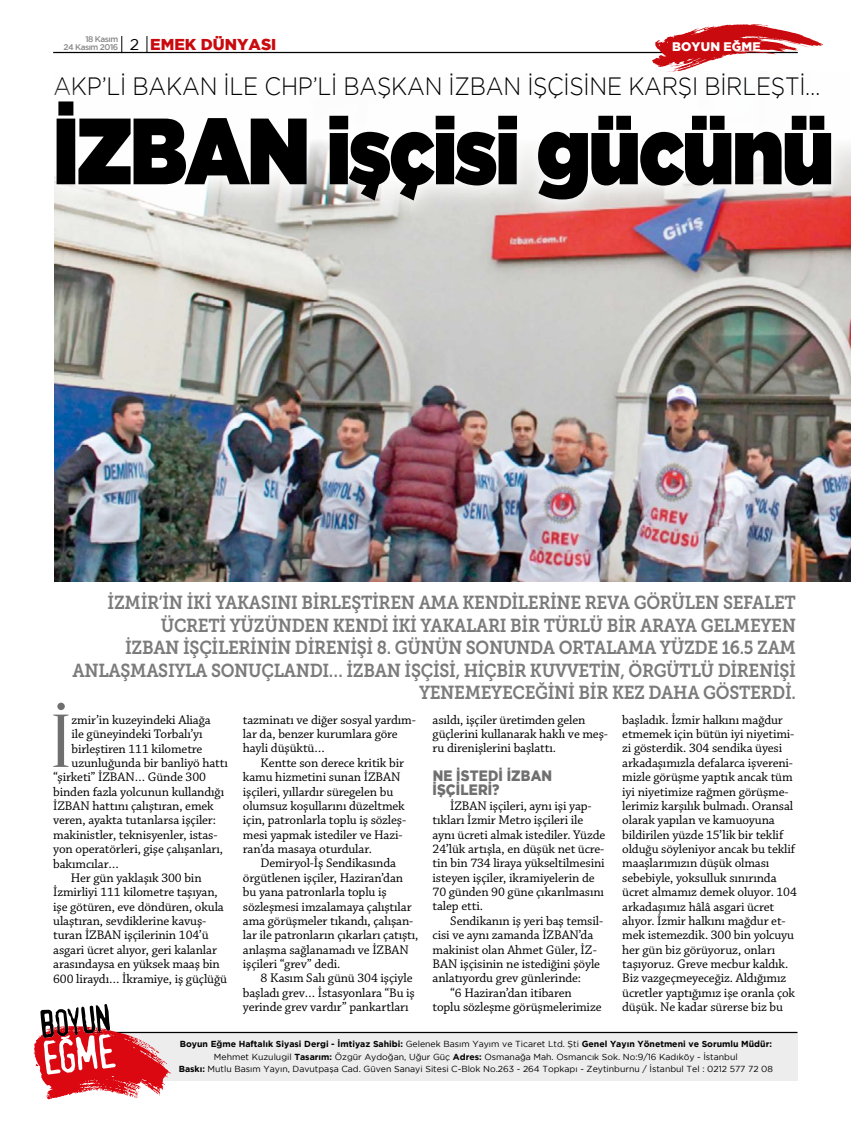
<style>
.page{position:relative;width:851px;height:1134px;background:#fff}
.page>*{position:absolute;margin:0;border:0;box-sizing:border-box;transform-origin:0 0}
.t1{font:900 93.88px "Gotham";letter-spacing:-.02em;color:#000;scale:.85 1}
.t2{font:74.75px "Oranienbaum";color:#6f6f6f}
.t3{font:300 25px "Gotham";letter-spacing:-.005em;color:#000;scale:.9 1}
.t4{font:18.75px/22.5px "Museo Slab 700";letter-spacing:-.02em;color:#7c7b7b;text-align:right;scale:.9 1}
.t5{font:800 15px/14.4px "Gotham";letter-spacing:.015em;color:#6f6f6f;scale:.9 1}
.t6{font:13.12px/14.4px "Chaparral Pro";letter-spacing:-.01em;color:#000}
.t7{font:800 12.38px "Gotham";letter-spacing:.015em;color:#fff}
.t8{font:8.75px/12.5px "Gotham";color:#000;text-align:center}
.t9{font:500 8.25px "Gotham";letter-spacing:-.06em;color:#878787}
.s1{font-weight:400;font-size:15.75px;color:#000}
.s2{font-weight:800;font-size:15.75px;color:#c90a0e}
.s3{font-weight:700}
</style>
<div class="page">
<img style="left:55px;top:223px;width:795px;height:359px">
<div style="left:53px;top:1032px;width:744px;height:49px;background:#ededed"></div>
<hr style="left:53px;top:1032px;width:744px;height:1px;background:#000">
<svg style="left:34px;top:1004px;width:137px;height:95px"></svg>
<svg style="left:54px;top:141px;width:796px;height:82px;fill:#f7f7f6"></svg>
<hr style="left:53px;top:52px;width:744px;height:1px;background:#000">
<svg style="left:121px;top:36px;width:1px;height:16px"></svg>
<svg style="left:147px;top:36px;width:1px;height:16px"></svg>
<svg style="left:651px;top:24px;width:172px;height:48px"></svg>
<p class="t9" style="left:63px;top:43px;width:214px">24 Kasım 2016 <span class="s1">2</span> <span class="s2">EMEK DÜNYASI</span></p>
<p class="t7" style="left:672px;top:39px;width:90px">BOYUN EĞME</p>
<p class="t9" style="left:85px;top:34px;width:34px">18 Kasım</p>
<h3 class="t3" style="left:53px;top:72px;width:853px">AKP’LI BAKAN ILE CHP’LI BAŞKAN İZBAN IŞÇISINE KARŞI BIRLEŞTI…</h3>
<h1 class="t1" style="left:53px;top:97px;width:919px">İZBAN işçisi gücünü</h1>
<p class="t4" style="left:73px;top:592px;width:805px">İZMIR’IN IKI YAKASINI BIRLEŞTIREN AMA KENDILERINE REVA GÖRÜLEN SEFALET ÜCRETI YÜZÜNDEN KENDI IKI YAKALARI BIR TÜRLÜ BIR ARAYA GELMEYEN<br>İZBAN IŞÇILERININ DIRENIŞI 8. GÜNÜN SONUNDA ORTALAMA YÜZDE 16.5 ZAM ANLAŞMASIYLA SONUÇLANDI… İZBAN IŞÇISI, HIÇBIR KUVVETIN, ÖRGÜTLÜ DIRENIŞI YENEMEYECEĞINI BIR KEZ DAHA GÖSTERDI.</p>
<h2 class="t2" style="left:50px;top:700px;width:24px">İ</h2>
<p class="t6" style="left:72px;top:713px;width:141px">zmir’in kuzeyindeki Aliağa</p>
<p class="t6" style="left:72px;top:727px;width:132px">ile güneyindeki Torbalı’yı</p>
<p class="t6" style="left:72px;top:742px;width:132px">birleştiren 111 kilometre</p>
<p class="t6" style="left:72px;top:756px;width:158px">uzunluğunda bir banliyö hattı</p>
<p class="t6" style="left:53px;top:770px;width:154px">“şirketi” İZBAN… Günde 300</p>
<p class="t6" style="left:53px;top:785px;width:172px">binden fazla yolcunun kullandığı</p>
<p class="t6" style="left:53px;top:799px;width:162px">İZBAN hattını çalıştıran, emek</p>
<p class="t6" style="left:53px;top:813px;width:164px">veren, ayakta tutanlarsa işçiler:</p>
<p class="t6" style="left:53px;top:828px;width:166px">makinistler, teknisyenler, istas-</p>
<p class="t6" style="left:53px;top:842px;width:171px">yon operatörleri, gişe çalışanları,</p>
<p class="t6" style="left:53px;top:857px;width:67px">bakımcılar…</p>
<p class="t6" style="left:71px;top:871px;width:132px">Her gün yaklaşık 300 bin</p>
<p class="t6" style="left:53px;top:885px;width:166px">İzmirliyi 111 kilometre taşıyan,</p>
<p class="t6" style="left:53px;top:900px;width:172px">işe götüren, eve döndüren, okula</p>
<p class="t6" style="left:53px;top:914px;width:155px">ulaştıran, sevdiklerine kavuş-</p>
<p class="t6" style="left:53px;top:928px;width:157px">turan İZBAN işçilerinin 104’ü</p>
<p class="t6" style="left:53px;top:943px;width:165px">asgari ücret alıyor, geri kalanlar</p>
<p class="t6" style="left:53px;top:957px;width:168px">arasındaysa en yüksek maaş bin</p>
<p class="t6" style="left:53px;top:972px;width:175px">600 liraydı… İkramiye, iş güçlüğü</p>
<p class="t6" style="left:243px;top:713px;width:174px">tazminatı ve diğer sosyal yardım&shy;lar da, benzer kurumlara göre hayli düşüktü…</p>
<p class="t6" style="left:243px;top:756px;width:165px;text-indent:18px">Kentte son derece kritik bir kamu hizmetini sunan İZBAN işçileri, yıllardır süregelen bu olumsuz koşullarını düzeltmek için, patronlarla toplu iş sözleş&shy;mesi yapmak istediler ve Hazi&shy;ran’da masaya oturdular.</p>
<p class="t6" style="left:243px;top:857px;width:177px;text-indent:18px">Demiryol-İş Sendikasında örgütlenen işçiler, Haziran’dan bu yana patronlarla toplu iş sözleşmesi imzalamaya çalıştılar ama görüşmeler tıkandı, çalışan&shy;lar ile patronların çıkarları çatıştı, anlaşma sağlanamadı ve İZBAN işçileri “grev” dedi.</p>
<p class="t6" style="left:243px;top:972px;width:173px;text-indent:18px">8 Kasım Salı günü 304 işçiyle başladı grev… İstasyonlara “Bu iş yerinde grev vardır” pankartları</p>
<p class="t6" style="left:432px;top:713px;width:177px">asıldı, işçiler üretimden gelen güçlerini kullanarak haklı ve meş&shy;ru direnişlerini başlattı.</p>
<p class="t5" style="left:432px;top:768px;width:134px">NE İSTEDİ İZBAN<br>İŞÇİLERİ?</p>
<p class="t6" style="left:432px;top:799px;width:174px;text-indent:18px">İZBAN işçileri, aynı işi yap&shy;tıkları İzmir Metro işçileri ile aynı ücreti almak istediler. Yüzde<br>24’lük artışla, en düşük net ücre&shy;tin bin 734 liraya yükseltilmesini isteyen işçiler, ikramiyelerin de<br>70 günden 90 güne çıkarılmasını talep etti.</p>
<p class="t6" style="left:450px;top:914px;width:154px">Sendikanın iş yeri baş temsil-</p>
<p class="t6" style="left:432px;top:928px;width:162px">cisi ve aynı zamanda İZBAN’da</p>
<p class="t6" style="left:432px;top:943px;width:166px">makinist olan Ahmet Güler, İZ-</p>
<p class="t6" style="left:432px;top:957px;width:169px">BAN işçisinin ne istediğini şöyle</p>
<p class="t6" style="left:432px;top:971px;width:150px">anlatıyordu grev günlerinde:</p>
<p class="t6" style="left:450px;top:986px;width:123px">“6 Haziran’dan itibaren</p>
<p class="t6" style="left:432px;top:1000px;width:170px">toplu sözleşme görüşmelerimize</p>
<p class="t6" style="left:622px;top:713px;width:176px">başladık. İzmir halkını mağdur etmemek için bütün iyi niyetimi&shy;zi gösterdik. 304 sendika üyesi arkadaşımızla defalarca işvereni&shy;mizle görüşme yaptık ancak tüm iyi niyetimize rağmen görüşme&shy;lerimiz karşılık bulmadı. Oransal olarak yapılan ve kamuoyuna bildirilen yüzde 15’lik bir teklif olduğu söyleniyor ancak bu teklif maaşlarımızın düşük olması sebebiyle, yoksulluk sınırında ücret almamız demek oluyor. 104 arkadaşımız hâlâ asgari ücret alıyor. İzmir halkını mağdur et&shy;mek istemezdik. 300 bin yolcuyu her gün biz görüyoruz, onları taşıyoruz. Greve mecbur kaldık.<br>Biz vazgeçmeyeceğiz. Aldığımız ücretler yaptığımız işe oranla çok düşük. Ne kadar sürerse biz bu</p>
<p class="t8" style="left:179px;top:1037px;width:595px"><span class="s3">Boyun Eğme Haftalık Siyasi Dergi - İmtiyaz Sahibi:</span> Gelenek Basım Yayım ve Ticaret Ltd. Şti <span class="s3">Genel Yayın Yönetmeni ve Sorumlu Müdür:<br></span>Mehmet Kuzulugil <span class="s3">Tasarım:</span> Özgür Aydoğan, Uğur Güç <span class="s3">Adres:</span> Osmanağa Mah. Osmancık Sok. No:9/16 Kadıköy - İstanbul<br><span class="s3">Baskı:</span> Mutlu Basım Yayın, Davutpaşa Cad. Güven Sanayi Sitesi C-Blok No.263 - 264 Topkapı - Zeytinburnu / İstanbul Tel : 0212 577 72 08</p>
</div>
